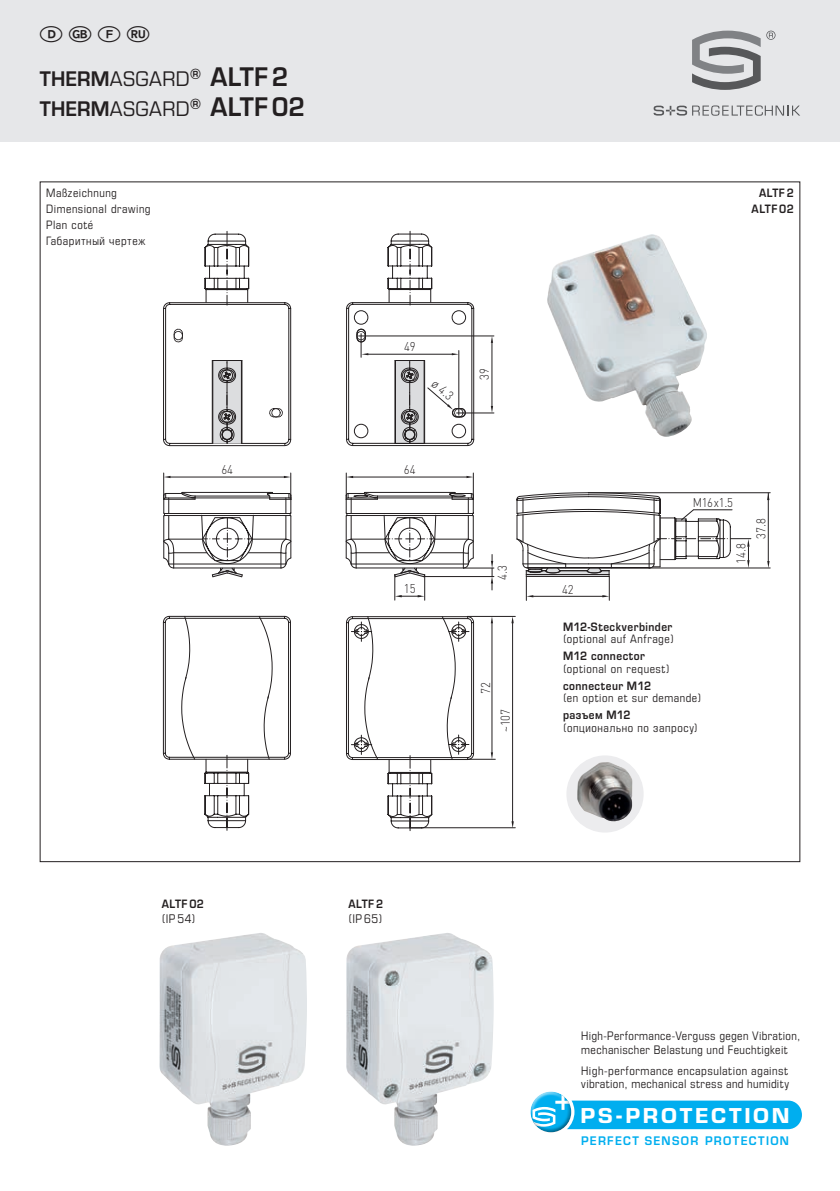
<style>
.page{position:relative;width:840px;height:1191px;background:#fff}
.page>*{position:absolute;margin:0;border:0;box-sizing:border-box;transform-origin:0 0}
.t1{font:24px "Laenderfont";color:#231f20;scale:.95 1}
.t2{font:800 22.4px "Eurostile OT";letter-spacing:.115em;color:#fff;scale:1.05 1}
.t3{font:22px/30px "Eurostile OT";letter-spacing:.02em;color:#231f20;scale:.95 1}
.t4{font:700 13px "Eurostile OT";letter-spacing:.11em;color:#00aeef;scale:.95 1}
.t5{font:13px "Eurostile OT Cond";letter-spacing:.04em;color:#231f20}
.t6{font:12.8px/13.6px "Eurostile OT Cond";letter-spacing:.03em;color:#231f20}
.t7{font:12.6px/16px "Eurostile OT Cond";letter-spacing:.045em;color:#231f20}
.t8{font:700 12.6px "Eurostile OT";letter-spacing:.04em;color:#231f20;scale:.9 1}
.t9{font:300 12.6px "DIN Pro";color:#231f20;scale:.9 1}
.t10{font:300 12.6px "DIN Pro";color:#231f20}
.s1{font-weight:700}
.s2{font-weight:700;font-size:28px}
</style>
<div class="page">
<div style="left:0;top:0;width:839px;height:142px;background:#e6e7e9"></div>
<svg style="left:163px;top:615px;width:128px;height:215px"></svg>
<svg style="left:163px;top:231px;width:128px;height:215px"></svg>
<svg style="left:163px;top:473px;width:128px;height:104px"></svg>
<hr style="left:512px;top:620px;width:1px;height:203px;background:#231f20">
<hr style="left:411px;top:827px;width:104px;height:1px;background:#231f20">
<hr style="left:467px;top:616px;width:48px;height:1px;background:#231f20">
<svg style="left:346px;top:616px;width:149px;height:214px"></svg>
<hr style="left:767px;top:493px;width:1px;height:68px;background:#231f20">
<hr style="left:648px;top:567px;width:121px;height:1px;background:#231f20">
<hr style="left:588px;top:492px;width:181px;height:1px;background:#231f20">
<svg style="left:766px;top:493px;width:3px;height:7px"></svg>
<svg style="left:766px;top:561px;width:3px;height:7px"></svg>
<hr style="left:463px;top:567px;width:30px;height:1px;background:#231f20">
<hr style="left:423px;top:576px;width:70px;height:1px;background:#231f20">
<svg style="left:490px;top:554px;width:3px;height:36px"></svg>
<svg style="left:516px;top:492px;width:234px;height:108px"></svg>
<svg style="left:490px;top:406px;width:3px;height:6px"></svg>
<svg style="left:490px;top:336px;width:3px;height:7px"></svg>
<hr style="left:491px;top:342px;width:1px;height:65px;background:#231f20">
<hr style="left:358px;top:335px;width:135px;height:1px;background:#231f20">
<hr style="left:456px;top:412px;width:37px;height:1px;background:#231f20">
<svg style="left:346px;top:231px;width:128px;height:215px"></svg>
<div style="left:356px;top:331px;width:9px;height:9px;border:1px dashed #231f20;border-radius:50%"></div>
<div style="left:454px;top:408px;width:9px;height:9px;border:1px dashed #231f20;border-radius:50%"></div>
<div style="left:356px;top:329px;width:9px;height:13px;border:1px solid #231f20;border-radius:4px"></div>
<div style="left:452px;top:408px;width:13px;height:9px;border:1px solid #231f20;border-radius:4px"></div>
<svg style="left:345px;top:473px;width:128px;height:127px"></svg>
<div style="left:573px;top:1100px;width:228px;height:29px;background:#00aeef"></div>
<div style="left:529px;top:1090px;width:43px;height:34px;background:#fff;opacity:.6"></div>
<div style="left:529px;top:1094px;width:44px;height:40px;background:#231f20;opacity:.6"></div>
<img style="left:547px;top:234px;width:159px;height:203px">
<div style="left:567px;top:756px;width:75px;height:75px;background:#ececee;border-radius:50%"></div>
<img style="left:577px;top:762px;width:55px;height:60px">
<div style="left:566px;top:755px;width:77px;height:77px;border:2px solid #ececee;border-radius:50%"></div>
<svg style="left:692px;top:31px;width:83px;height:59px"></svg>
<svg style="left:653px;top:105px;width:146px;height:11px"></svg>
<img style="left:159px;top:933px;width:148px;height:212px">
<img style="left:346px;top:933px;width:147px;height:212px">
<h1 class="t1" style="left:40px;top:20px;width:117px">D G F r</h1>
<h3 class="t3" style="left:40px;top:64px;width:281px"><span class="s1">THERM</span>ASGARD<sup>®</sup> <span class="s2">ALTF2<br></span><span class="s1">THERM</span>ASGARD<sup>®</sup> <span class="s2">ALTF02</span></h3>
<p class="t7" style="left:46px;top:185px;width:72px">Maßzeichnung</p>
<p class="t8" style="left:758px;top:186px;width:40px">ALTF 2</p>
<p class="t7" style="left:46px;top:201px;width:106px">Dimensional drawing</p>
<p class="t8" style="left:751px;top:202px;width:48px">ALTF 02</p>
<p class="t7" style="left:46px;top:217px;width:101px">Plan coté<br>Габаритный чертеж</p>
<p class="t9" style="left:221px;top:460px;width:14px">64</p>
<p class="t8" style="left:162px;top:897px;width:48px">ALTF 02</p>
<p class="t5" style="left:162px;top:912px;width:35px">(IP 54)</p>
<p class="t9" style="left:404px;top:338px;width:14px">49</p>
<p class="t10" style="left:439px;top:375px;width:26px;rotate:42deg">ø 4.3</p>
<p class="t9" style="left:475px;top:380px;width:14px;rotate:-90deg">39</p>
<p class="t9" style="left:404px;top:460px;width:14px">64</p>
<p class="t9" style="left:404px;top:580px;width:14px">15</p>
<p class="t9" style="left:493px;top:580px;width:18px;rotate:-90deg">4.3</p>
<p class="t9" style="left:476px;top:693px;width:14px;rotate:-90deg">72</p>
<p class="t9" style="left:496px;top:732px;width:27px;rotate:-90deg">~107</p>
<p class="t9" style="left:561px;top:581px;width:14px">42</p>
<p class="t9" style="left:668px;top:494px;width:46px">M16x1.5</p>
<p class="t9" style="left:692px;top:494px;width:46px">M16x1.5</p>
<p class="t9" style="left:731px;top:563px;width:24px;rotate:-90deg">14.8</p>
<p class="t9" style="left:751px;top:538px;width:24px;rotate:-90deg">37.8</p>
<p class="t8" style="left:562px;top:619px;width:123px">M12-Steckverbinder</p>
<p class="t7" style="left:562px;top:631px;width:112px">(optional auf Anfrage)</p>
<p class="t8" style="left:562px;top:649px;width:93px">M12 connector</p>
<p class="t7" style="left:562px;top:661px;width:108px">(optional on request)</p>
<p class="t8" style="left:562px;top:678px;width:99px">connecteur M12</p>
<p class="t7" style="left:562px;top:690px;width:140px">(en option et sur demande)</p>
<p class="t8" style="left:562px;top:708px;width:77px">разъем M12</p>
<p class="t7" style="left:562px;top:719px;width:136px">(опционально по запросу)</p>
<p class="t8" style="left:348px;top:897px;width:40px">ALTF 2</p>
<p class="t5" style="left:348px;top:912px;width:35px">(IP 65)</p>
<p class="t6" style="left:581px;top:1029px;width:220px">High-Performance-Verguss gegen Vibration, mechanischer Belastung und Feuchtigkeit</p>
<p class="t6" style="left:581px;top:1064px;width:209px">High-performance encapsulation against vibration, mechanical stress and humidity</p>
<h2 class="t2" style="left:580px;top:1102px;width:201px">PS-PROTECTION</h2>
<p class="t4" style="left:580px;top:1133px;width:220px">PERFECT SENSOR PROTECTION</p>
</div>
